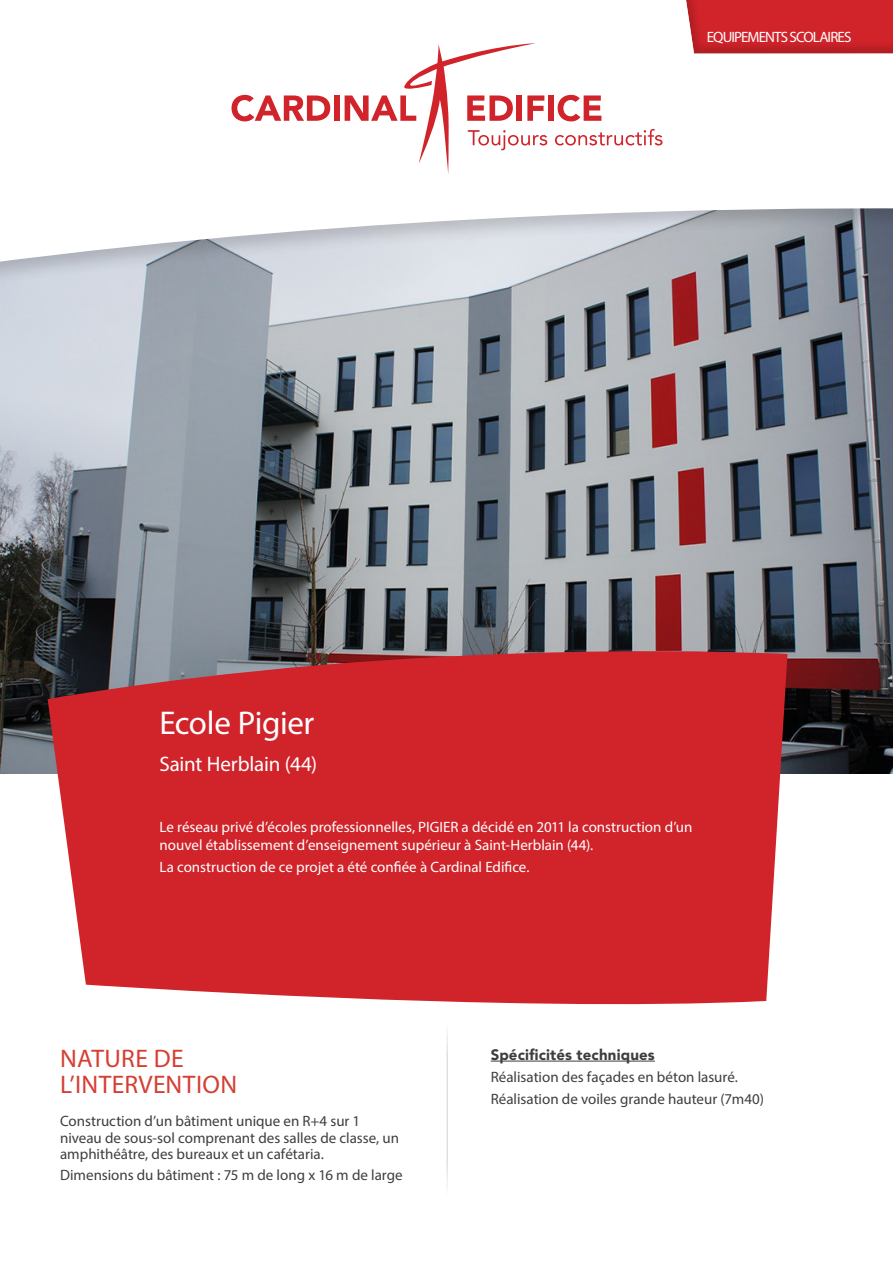
<style>
.page{position:relative;width:893px;height:1263px;background:#fff}
.page>*{position:absolute;margin:0;border:0;box-sizing:border-box;transform-origin:0 0}
.t1{font:33px "Myriad Pro";letter-spacing:-.01em;color:#fff}
.t2{font:25.5px/25.5px "Myriad Pro";letter-spacing:.015em;color:#d53f33}
.t3{font:21px "Myriad Pro";letter-spacing:-.01em;color:#fff}
.texte{font:15px/16.5px "Myriad Pro";color:#3e3e3f}
.texte-2{font:15px/18px "Myriad Pro";color:#fff}
.texte-3{font:900 15px "Avenir LT Std";letter-spacing:.01em;color:#3e3e3f}
.secteur_d_activité{font:15px "Myriad Pro";letter-spacing:-.06em;color:#fff}
</style>
<div class="page">
<img style="left:0;top:286px;width:893px;height:488px">
<div style="left:0;top:0;width:893px;height:286px;background:#231f20;opacity:.2"></div>
<svg style="left:0;top:0;width:893px;height:264px"></svg>
<svg style="left:231px;top:95px;width:99px;height:26px"></svg>
<div style="left:334px;top:95px;width:6px;height:26px;background:#d1232a"></div>
<div style="left:548px;top:95px;width:6px;height:26px;background:#d1232a"></div>
<svg style="left:558px;top:95px;width:43px;height:26px"></svg>
<svg style="left:345px;top:43px;width:202px;height:131px"></svg>
<svg style="left:555px;top:129px;width:107px;height:16px"></svg>
<svg style="left:48px;top:634px;width:739px;height:371px;background:#ca333a"></svg>
<div style="left:679px;top:0;width:214px;height:55px;background:#231f20;opacity:.2"></div>
<hr style="left:491px;top:1061px;width:164px;height:1px;background:#3e3e3f">
<hr style="left:447px;top:1018px;width:1px;height:176px;background:#d1d2d4">
<p class="secteur_d_activité" style="left:707px;top:27px;width:146px">EQUIPEMENTS SCOLAIRES</p>
<h3 class="t1" style="left:159px;top:702px;width:156px">Ecole Pigier</h3>
<h3 class="t3" style="left:159px;top:751px;width:159px">Saint Herblain (44)</h3>
<p class="texte-2" style="left:159px;top:818px;width:534px">Le réseau privé d’écoles professionnelles, PIGIER a décidé en 2011 la construction d’un nouvel établissement d’enseignement supérieur à Saint-Herblain (44).</p>
<p class="texte-2" style="left:159px;top:858px;width:371px">La construction de ce projet a été confiée à Cardinal Edifice.</p>
<h2 class="t2" style="left:60px;top:1046px;width:178px">NATURE DE<br>L’INTERVENTION</h2>
<p class="texte" style="left:60px;top:1113px;width:340px">Construction d’un bâtiment unique en R+4 sur 1 niveau de sous-sol comprenant des salles de classe, un amphithéâtre, des bureaux et un cafétaria.</p>
<p class="texte" style="left:60px;top:1166px;width:344px">Dimensions du bâtiment : 75 m de long x 16 m de large</p>
<p class="texte-3" style="left:491px;top:1045px;width:166px">Spécificités techniques</p>
<p class="texte" style="left:491px;top:1068px;width:249px">Réalisation des façades en béton lasuré.</p>
<p class="texte" style="left:491px;top:1090px;width:275px">Réalisation de voiles grande hauteur (7m40)</p>
</div>
